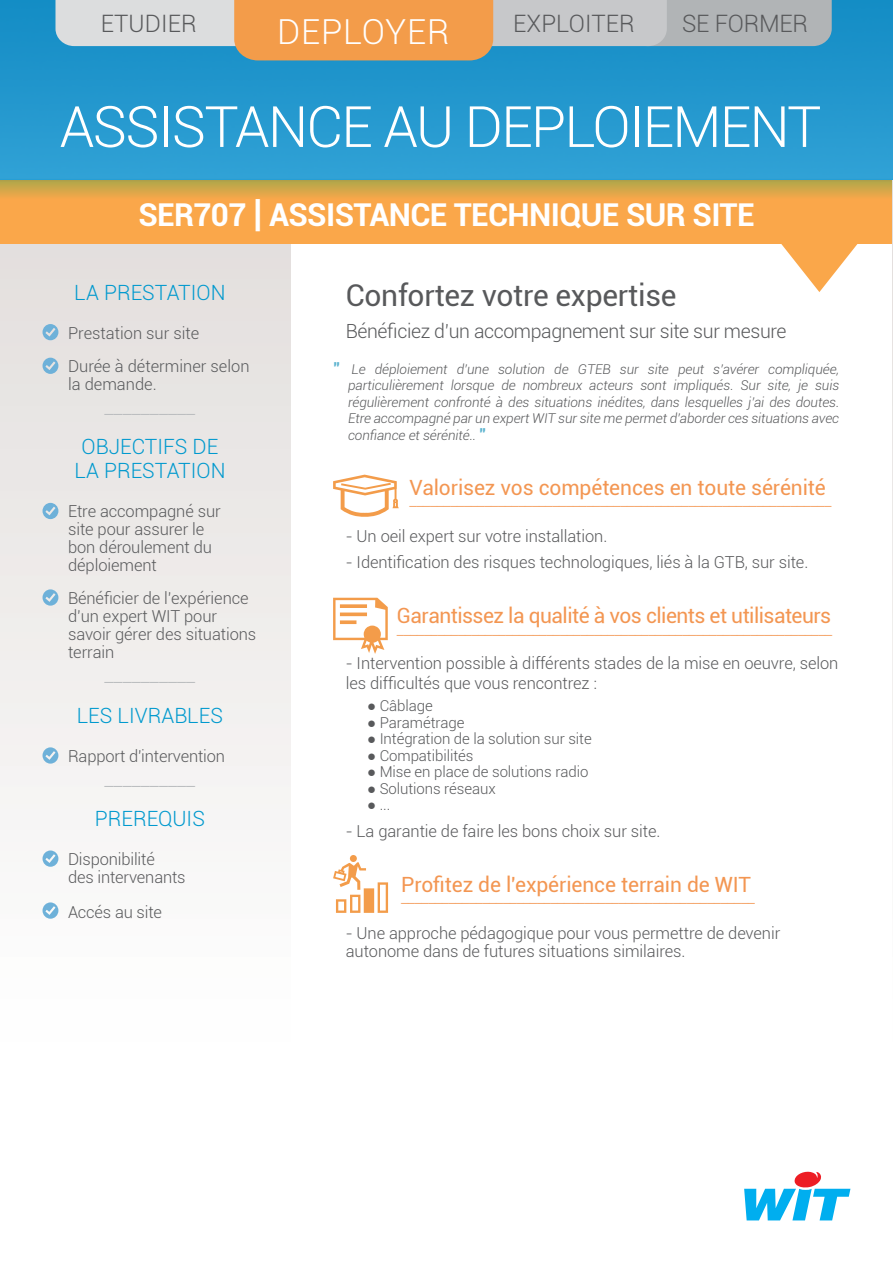
<style>
.page{position:relative;width:893px;height:1263px;background:#fff}
.page>*{position:absolute;margin:0;border:0;box-sizing:border-box;transform-origin:0 0}
.t1{font:300 57px "Roboto";letter-spacing:-.03em;color:#fff}
.t2{font:300 34.5px "Roboto";letter-spacing:.025em;color:#fff}
.t3{font:700 31.5px "Roboto";letter-spacing:-.02em;color:#fff}
.t4{font:30px "Roboto";letter-spacing:-.01em;color:#58595b}
.t5{font:300 24px "Roboto";letter-spacing:.005em;color:#58595b}
.t6{font:21px "Roboto";letter-spacing:-.005em;color:#f39652}
.t7{font:300 21px/24px "Roboto";color:#0099ce;text-align:center}
.t8{font:21px "Roboto";letter-spacing:-.025em;color:#f39652}
.t9{font:300 21px "Roboto";color:#bcbec0}
.t10{font:300 19.5px "Roboto";letter-spacing:-.02em;color:#58595b}
.t11{font:300 16.5px/18px "Roboto";letter-spacing:-.005em;color:#58595b}
.t12{font:300 16.5px "Roboto";color:#f39652}
.t13{font:300 15px "Roboto";letter-spacing:-.005em;color:#58595b}
.t14{font:italic 300 13.5px/16.5px "Roboto";letter-spacing:-.005em;color:#58595b;text-align:justify}
.s1{font-size:37.5px}
.s2{font-weight:900;font-style:normal;font-size:16.5px;color:#5cb3cf}
.s3{font-family:"Arial";font-weight:400}
</style>
<div class="page">
<div style="left:0;top:180px;width:291px;height:928px;background:linear-gradient(to bottom,#e0dcda,#fff)"></div>
<svg style="left:779px;top:243px;width:80px;height:49px"></svg>
<svg style="left:0;top:163px;width:893px;height:80px;background:#eda64a"></svg>
<img style="left:0;top:0;width:893px;height:180px">
<svg style="left:55px;top:0;width:777px;height:60px;background:#b9b1a0"></svg>
<svg style="left:43px;top:324px;width:15px;height:16px"></svg>
<svg style="left:43px;top:358px;width:15px;height:16px"></svg>
<svg style="left:43px;top:503px;width:15px;height:16px"></svg>
<svg style="left:43px;top:589px;width:15px;height:17px"></svg>
<svg style="left:333px;top:598px;width:55px;height:56px"></svg>
<svg style="left:333px;top:855px;width:55px;height:58px"></svg>
<svg style="left:333px;top:475px;width:66px;height:42px"></svg>
<svg style="left:744px;top:1171px;width:106px;height:49px"></svg>
<svg style="left:43px;top:850px;width:15px;height:17px"></svg>
<svg style="left:43px;top:902px;width:15px;height:17px"></svg>
<svg style="left:43px;top:747px;width:15px;height:17px"></svg>
<svg style="left:892px;top:243px;width:1px;height:566px"></svg>
<hr style="left:892px;top:163px;width:1px;height:80px;background:#faa74a">
<h3 class="t5" style="left:101px;top:7px;width:97px">ETUDIER</h3>
<h3 class="t5" style="left:513px;top:7px;width:123px">EXPLOITER</h3>
<h3 class="t5" style="left:682px;top:7px;width:128px">SE FORMER</h3>
<h2 class="t2" style="left:277px;top:8px;width:174px">DEPLOYER</h2>
<h1 class="t1" style="left:60px;top:87px;width:763px">ASSISTANCE AU DEPLOIEMENT</h1>
<h3 class="t3" style="left:138px;top:192px;width:618px">SER707 <span class="s1">|</span> ASSISTANCE TECHNIQUE SUR SITE</h3>
<p class="t7" style="left:74px;top:279px;width:153px">LA PRESTATION</p>
<p class="t11" style="left:68px;top:316px;width:183px;line-height:33px">Prestation sur site<br>Durée à déterminer selon</p>
<p class="t11" style="left:68px;top:374px;width:90px">la demande.</p>
<p class="t9" style="left:105px;top:392px;width:92px">__________</p>
<p class="t7" style="left:74px;top:434px;width:153px">OBJECTIFS DE<br>LA PRESTATION</p>
<p class="t11" style="left:68px;top:502px;width:154px">Etre accompagné sur site pour assurer le bon déroulement du déploiement</p>
<p class="t11" style="left:68px;top:589px;width:190px">Bénéficier de l’expérience d’un expert WIT pour savoir gérer des situations terrain</p>
<p class="t9" style="left:105px;top:660px;width:92px">__________</p>
<p class="t7" style="left:77px;top:702px;width:148px">LES LIVRABLES</p>
<p class="t11" style="left:68px;top:746px;width:159px">Rapport d'intervention</p>
<p class="t9" style="left:105px;top:764px;width:92px">__________</p>
<p class="t7" style="left:95px;top:806px;width:112px">PREREQUIS</p>
<p class="t11" style="left:68px;top:850px;width:119px">Disponibilité<br>des intervenants</p>
<p class="t11" style="left:68px;top:902px;width:96px">Accés au site</p>
<h3 class="t4" style="left:346px;top:275px;width:332px">Confortez votre expertise</h3>
<p class="t10" style="left:346px;top:318px;width:442px">Bénéficiez d’un accompagnement sur site sur mesure</p>
<p class="t14" style="left:348px;top:360px;width:493px;text-indent:-15px"><span class="s2">"</span> Le déploiement d’une solution de GTEB sur site peut s’avérer compliquée, particulièrement lorsque de nombreux acteurs sont impliqués. Sur site, je suis régulièrement confronté à des situations inédites, dans lesquelles j’ai des doutes.<br>Etre accompagné par un expert WIT sur site me permet d’aborder ces situations avec confiance et sérénité.. <span class="s2">"</span></p>
<p class="t6" style="left:410px;top:473px;width:418px">Valorisez vos compétences en toute sérénité</p>
<p class="t12" style="left:410px;top:489px;width:423px">______________________________________________________________</p>
<p class="t11" style="left:346px;top:526px;width:263px">- Un oeil expert sur votre installation.</p>
<p class="t11" style="left:346px;top:553px;width:464px">- Identification des risques technologiques, liés à la GTB, sur site.</p>
<p class="t8" style="left:397px;top:601px;width:436px">Garantissez la qualité à vos clients et utilisateurs</p>
<p class="t12" style="left:397px;top:617px;width:437px">________________________________________________________________</p>
<p class="t11" style="left:346px;top:652px;width:494px;line-height:19.8px">- Intervention possible à différents stades de la mise en oeuvre, selon les difficultés que vous rencontrez :</p>
<p class="t13" style="left:367px;top:695px;width:67px"><span class="s3">●</span> Câblage</p>
<p class="t13" style="left:367px;top:712px;width:99px"><span class="s3">●</span> Paramétrage</p>
<p class="t13" style="left:367px;top:728px;width:226px"><span class="s3">●</span> Intégration de la solution sur site</p>
<p class="t13" style="left:367px;top:745px;width:108px"><span class="s3">●</span> Compatibilités</p>
<p class="t13" style="left:367px;top:761px;width:223px"><span class="s3">●</span> Mise en place de solutions radio</p>
<p class="t13" style="left:367px;top:778px;width:130px"><span class="s3">●</span> Solutions réseaux</p>
<p class="t13" style="left:367px;top:794px;width:25px"><span class="s3">●</span> ...</p>
<p class="t11" style="left:346px;top:821px;width:316px">- La garantie de faire les bons choix sur site.</p>
<p class="t6" style="left:401px;top:869px;width:351px">Profitez de l'expérience terrain de WIT</p>
<p class="t12" style="left:401px;top:886px;width:355px">____________________________________________________</p>
<p class="t11" style="left:346px;top:923px;width:436px">- Une approche pédagogique pour vous permettre de devenir autonome dans de futures situations similaires.</p>
</div>
